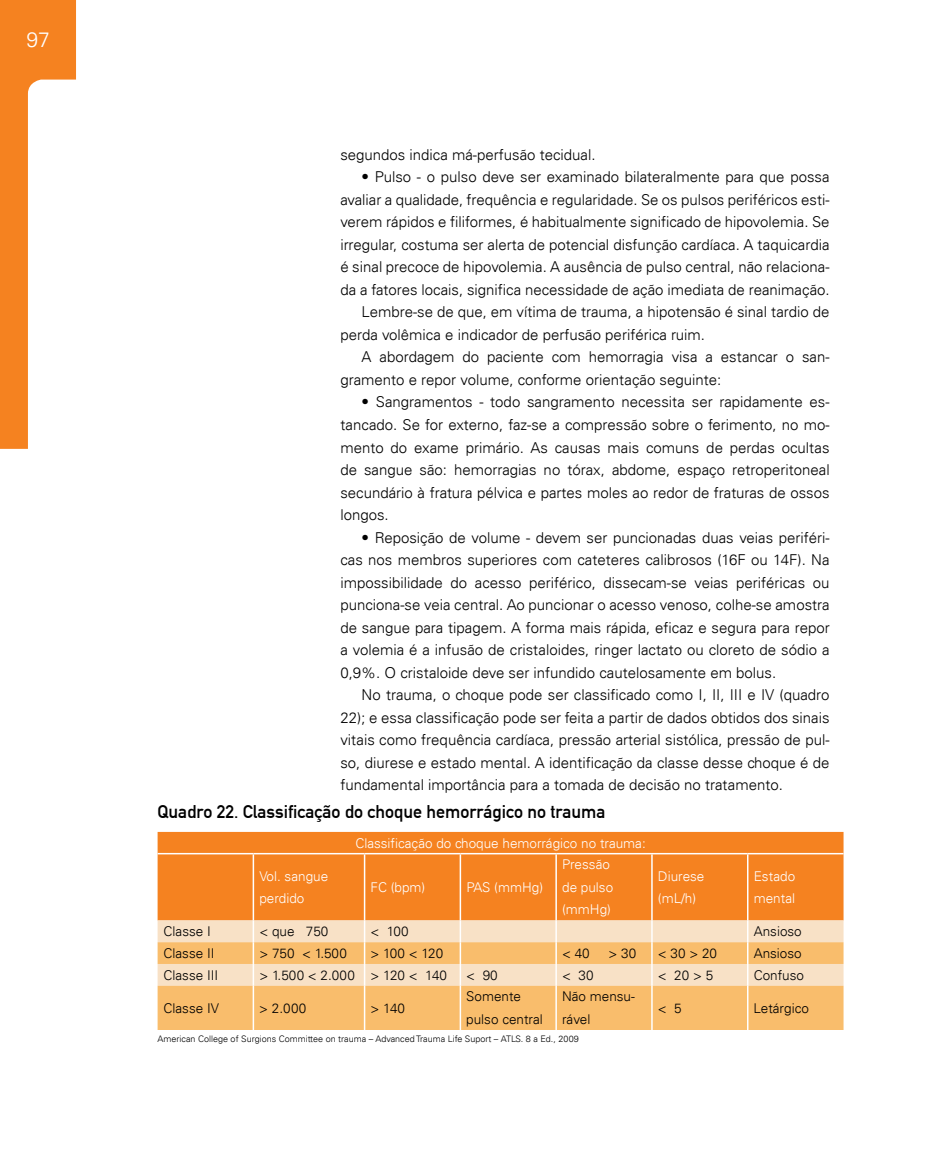
<style>
.page{position:relative;width:936px;height:1149px;background:#fff}
.page>*{position:absolute;margin:0;border:0;box-sizing:border-box;transform-origin:0 0}
.t1{font:300 21px "Univers LT";color:#fff}
.t2{font:18px "DIN Mittelschrift";color:#000}
.t3{font:300 15px/22.5px "Univers LT";color:#000;text-align:justify}
.t4{font:300 13.5px/22.5px "Univers LT";color:#000}
.t5{font:300 13.5px/22.5px "Univers LT";color:#fff}
.t6{font:300 9px "Univers LT";color:#000}
</style>
<div class="page">
<svg style="left:0;top:0;width:76px;height:448px"></svg>
<div style="left:158px;top:831px;width:685px;height:89px;background:#f58220"></div>
<div style="left:158px;top:920px;width:685px;height:21px;background:#f8e1c6"></div>
<svg style="left:158px;top:941px;width:685px;height:88px;background:#f8c684"></svg>
<hr style="left:252px;top:854px;width:2px;height:66px;background:#fff">
<hr style="left:364px;top:854px;width:1px;height:66px;background:#fff">
<hr style="left:459px;top:854px;width:2px;height:66px;background:#fff">
<hr style="left:555px;top:854px;width:2px;height:66px;background:#fff">
<hr style="left:651px;top:854px;width:1px;height:66px;background:#fff">
<hr style="left:747px;top:854px;width:1px;height:66px;background:#fff">
<hr style="left:252px;top:920px;width:2px;height:21px;background:#fff">
<hr style="left:459px;top:920px;width:2px;height:21px;background:#fff">
<hr style="left:555px;top:920px;width:2px;height:21px;background:#fff">
<hr style="left:252px;top:941px;width:2px;height:22px;background:#fff">
<hr style="left:459px;top:941px;width:2px;height:22px;background:#fff">
<hr style="left:555px;top:941px;width:2px;height:22px;background:#fff">
<hr style="left:252px;top:963px;width:2px;height:22px;background:#fff">
<svg style="left:364px;top:920px;width:1px;height:65px"></svg>
<hr style="left:459px;top:963px;width:2px;height:22px;background:#fff">
<hr style="left:555px;top:963px;width:2px;height:22px;background:#fff">
<svg style="left:651px;top:920px;width:1px;height:65px"></svg>
<svg style="left:747px;top:920px;width:1px;height:65px"></svg>
<hr style="left:252px;top:985px;width:2px;height:44px;background:#fff">
<hr style="left:364px;top:985px;width:1px;height:44px;background:#fff">
<hr style="left:459px;top:985px;width:2px;height:44px;background:#fff">
<hr style="left:555px;top:985px;width:2px;height:44px;background:#fff">
<hr style="left:651px;top:985px;width:1px;height:44px;background:#fff">
<hr style="left:747px;top:985px;width:1px;height:44px;background:#fff">
<hr style="left:158px;top:852px;width:95px;height:2px;background:#fff">
<hr style="left:253px;top:852px;width:111px;height:2px;background:#fff">
<hr style="left:364px;top:852px;width:96px;height:2px;background:#fff">
<hr style="left:460px;top:852px;width:96px;height:2px;background:#fff">
<hr style="left:556px;top:852px;width:96px;height:2px;background:#fff">
<hr style="left:652px;top:852px;width:95px;height:2px;background:#fff">
<hr style="left:747px;top:852px;width:96px;height:2px;background:#fff">
<h1 class="t1" style="left:27px;top:27px;width:25px">97</h1>
<p class="t3" style="left:340px;top:143px;width:257px">segundos indica má-perfusão tecidual.</p>
<p class="t3" style="left:361px;top:166px;width:469px">• Pulso - o pulso deve ser examinado bilateralmente para que possa</p>
<p class="t3" style="left:340px;top:188px;width:490px">avaliar a qualidade, frequência e regularidade. Se os pulsos periféricos esti-</p>
<p class="t3" style="left:340px;top:211px;width:490px">verem rápidos e filiformes, é habitualmente significado de hipovolemia. Se</p>
<p class="t3" style="left:340px;top:233px;width:490px">irregular, costuma ser alerta de potencial disfunção cardíaca. A taquicardia</p>
<p class="t3" style="left:340px;top:256px;width:490px">é sinal precoce de hipovolemia. A ausência de pulso central, não relaciona-</p>
<p class="t3" style="left:340px;top:278px;width:491px">da a fatores locais, significa necessidade de ação imediata de reanimação.</p>
<p class="t3" style="left:361px;top:301px;width:469px">Lembre-se de que, em vítima de trauma, a hipotensão é sinal tardio de</p>
<p class="t3" style="left:340px;top:323px;width:366px">perda volêmica e indicador de perfusão periférica ruim.</p>
<p class="t3" style="left:361px;top:346px;width:469px">A abordagem do paciente com hemorragia visa a estancar o san-</p>
<p class="t3" style="left:340px;top:368px;width:382px">gramento e repor volume, conforme orientação seguinte:</p>
<p class="t3" style="left:340px;top:391px;width:491px;text-indent:21px">• Sangramentos - todo sangramento necessita ser rapidamente es&shy;tancado. Se for externo, faz-se a compressão sobre o ferimento, no mo&shy;mento do exame primário. As causas mais comuns de perdas ocultas de sangue são: hemorragias no tórax, abdome, espaço retroperitoneal secundário à fratura pélvica e partes moles ao redor de fraturas de ossos longos.</p>
<p class="t3" style="left:340px;top:526px;width:491px;text-indent:21px">• Reposição de volume - devem ser puncionadas duas veias periféri&shy;cas nos membros superiores com cateteres calibrosos (16F ou 14F). Na impossibilidade do acesso periférico, dissecam-se veias periféricas ou punciona-se veia central. Ao puncionar o acesso venoso, colhe-se amostra de sangue para tipagem. A forma mais rápida, eficaz e segura para repor a volemia é a infusão de cristaloides, ringer lactato ou cloreto de sódio a 0,9%. O cristaloide deve ser infundido cautelosamente em bolus.</p>
<p class="t3" style="left:340px;top:683px;width:490px;text-indent:21px">No trauma, o choque pode ser classificado como I, II, III e IV (quadro 22); e essa classificação pode ser feita a partir de dados obtidos dos sinais vitais como frequência cardíaca, pressão arterial sistólica, pressão de pul&shy;so, diurese e estado mental. A identificação da classe desse choque é de fundamental importância para a tomada de decisão no tratamento.</p>
<p class="t2" style="left:158px;top:801px;width:449px">Quadro 22. Classificação do choque hemorrágico no trauma</p>
<p class="t5" style="left:355px;top:831px;width:292px">Classificação do choque hemorrágico no trauma:</p>
<p class="t5" style="left:259px;top:864px;width:70px">Vol. sangue perdido</p>
<p class="t5" style="left:370px;top:875px;width:56px">FC (bpm)</p>
<p class="t5" style="left:466px;top:875px;width:78px">PAS (mmHg)</p>
<p class="t5" style="left:562px;top:853px;width:53px">Pressão de pulso (mmHg)</p>
<p class="t5" style="left:658px;top:864px;width:48px">Diurese (mL/h)</p>
<p class="t5" style="left:753px;top:864px;width:43px">Estado mental</p>
<p class="t4" style="left:163px;top:919px;width:49px">Classe I</p>
<p class="t4" style="left:259px;top:919px;width:70px">&lt; que 750</p>
<p class="t4" style="left:370px;top:919px;width:40px">&lt; 100</p>
<p class="t4" style="left:753px;top:919px;width:50px">Ansioso</p>
<p class="t4" style="left:163px;top:941px;width:53px">Classe II</p>
<p class="t4" style="left:259px;top:941px;width:89px">&gt; 750 &lt; 1.500</p>
<p class="t4" style="left:370px;top:941px;width:74px">&gt; 100 &lt; 120</p>
<p class="t4" style="left:562px;top:941px;width:29px">&lt; 40</p>
<p class="t4" style="left:608px;top:941px;width:29px">&gt; 30</p>
<p class="t4" style="left:658px;top:941px;width:61px">&lt; 30 &gt; 20</p>
<p class="t4" style="left:753px;top:941px;width:50px">Ansioso</p>
<p class="t4" style="left:163px;top:963px;width:56px">Classe III</p>
<p class="t4" style="left:259px;top:963px;width:189px">&gt; 1.500 &lt; 2.000 &gt; 120 &lt; 140</p>
<p class="t4" style="left:466px;top:963px;width:33px">&lt; 90</p>
<p class="t4" style="left:562px;top:963px;width:33px">&lt; 30</p>
<p class="t4" style="left:658px;top:963px;width:57px">&lt; 20 &gt; 5</p>
<p class="t4" style="left:753px;top:963px;width:52px">Confuso</p>
<p class="t4" style="left:163px;top:996px;width:57px">Classe IV</p>
<p class="t4" style="left:259px;top:996px;width:48px">&gt; 2.000</p>
<p class="t4" style="left:370px;top:996px;width:36px">&gt; 140</p>
<p class="t4" style="left:466px;top:985px;width:78px">Somente pulso central</p>
<p class="t4" style="left:562px;top:985px;width:74px">Não mensu&shy;rável</p>
<p class="t4" style="left:657px;top:996px;width:25px">&lt; 5</p>
<p class="t4" style="left:753px;top:996px;width:57px">Letárgico</p>
<p class="t6" style="left:158px;top:1033px;width:422px">American College of Surgions Committee on trauma – Advanced Trauma Life Suport – ATLS. 8 a Ed., 2009</p>
</div>
